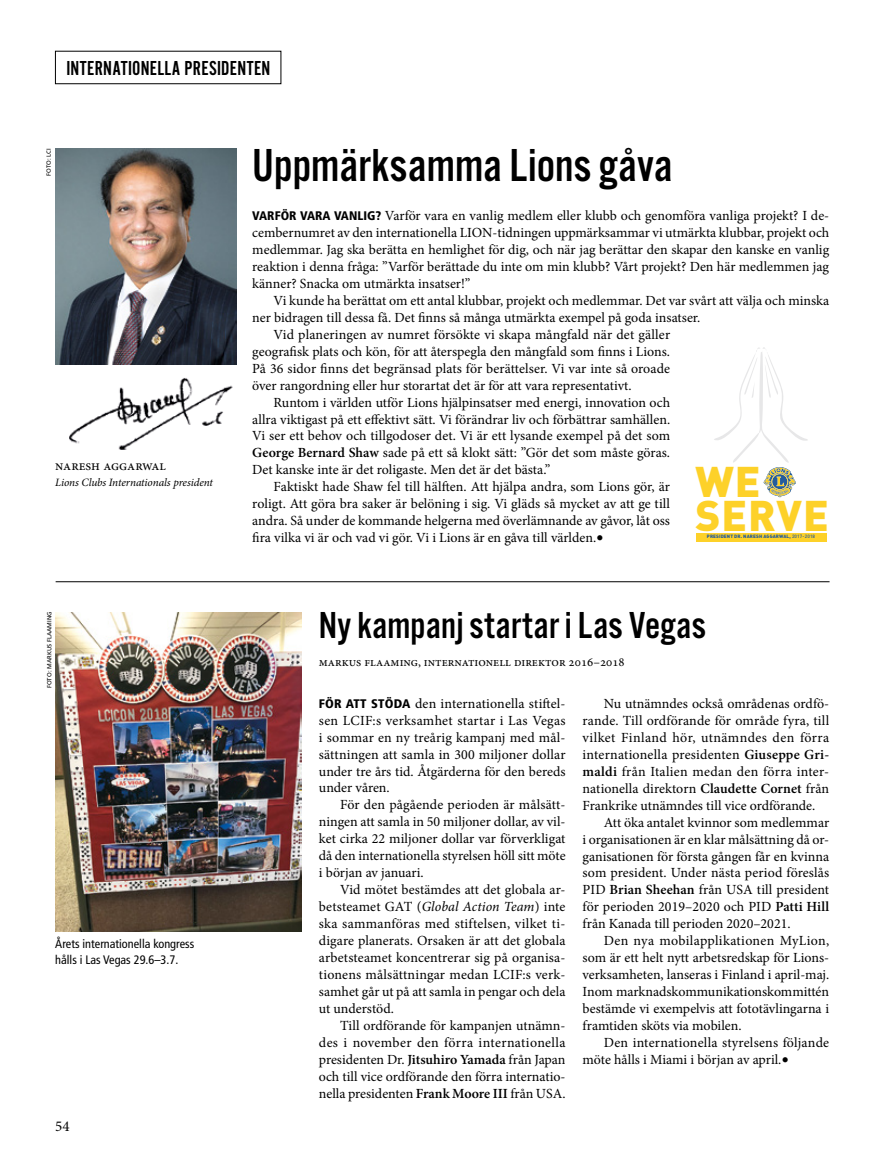
<style>
.page{position:relative;width:893px;height:1170px;background:#fff}
.page>*{position:absolute;margin:0;border:0;box-sizing:border-box;transform-origin:0 0}
.t1{font:48px "Alternate Got No 3 D";color:#000}
.t2{font:42.3px/33.9px "DIN Black Alternate";letter-spacing:.02em;color:#fdd129}
.t3{font:39px "Alternate Got No 3 D";color:#000}
.t4{font:21px "Alternate Got No 2 D";letter-spacing:.01em;color:#000}
.t5{font:15px "Minion Pro";color:#000}
.t6{font:14.25px "Minion Pro";letter-spacing:-.005em;color:#000}
.t7{font:13.95px/17px "Minion Pro";color:#000;text-align:justify}
.t8{font:13.95px "Minion Pro";letter-spacing:.025em;color:#000}
.t9{font:12.75px "Minion Pro";color:#000}
.t10{font:condensed 12.3px/15.3px "Frutiger";color:#000}
.t11{font:italic 11.25px "Minion Pro";letter-spacing:-.01em;color:#000}
.t12{font:6px "Frutiger";color:#000}
.t13{font:4.8px "DIN Black Alternate";letter-spacing:.02em;color:#245c9c}
.s1{font-family:"Frutiger";font-weight:900;font-stretch:condensed;font-size:12.45px}
.s2{font-weight:600}
.s3{font-size:19.5px}
.s4{font-family:"DIN";font-weight:500}
.s5{font-style:italic}
</style>
<div class="page">
<img style="left:55px;top:149px;width:181px;height:215px">
<img style="left:69px;top:378px;width:164px;height:72px">
<div style="left:696px;top:533px;width:131px;height:8px;background:#fdd129"></div>
<svg style="left:714px;top:347px;width:94px;height:150px"></svg>
<img style="left:55px;top:612px;width:247px;height:319px">
<hr style="left:56px;top:581px;width:773px;height:1px;background:#000">
<h3 class="t4" style="left:66px;top:57px;width:206px">INTERNATIONELLA PRESIDENTEN</h3>
<p class="t12" style="left:45px;top:176px;width:29px;rotate:-90deg">FOTO: LCI</p>
<p class="t6" style="left:55px;top:455px;width:112px">naresh aggarwal</p>
<p class="t11" style="left:55px;top:475px;width:159px">Lions Clubs Internationals president</p>
<p class="t12" style="left:46px;top:688px;width:78px;rotate:-90deg">FOTO: MARKUS FLAAMING</p>
<p class="t10" style="left:55px;top:936px;width:141px">Årets internationella kongress hålls i Las Vegas 29.6–3.7.</p>
<p class="t5" style="left:55px;top:1115px;width:16px">54</p>
<h1 class="t1" style="left:252px;top:140px;width:422px">Uppmärksamma Lions gåva</h1>
<p class="t7" style="left:252px;top:207px;width:578px"><span class="s1">VARFÖR VARA VANLIG?</span> Varför vara en vanlig medlem eller klubb och genomföra vanliga projekt? I de&shy;cembernumret av den internationella LION-tidningen uppmärksammar vi utmärkta klubbar, projekt och medlemmar. Jag ska berätta en hemlighet för dig, och när jag berättar den skapar den kanske en vanlig reaktion i denna fråga: ”Varför berättade du inte om min klubb? Vårt projekt? Den här medlemmen jag känner? Snacka om utmärkta insatser!”</p>
<p class="t7" style="left:274px;top:292px;width:557px">Vi kunde ha berättat om ett antal klubbar, projekt och medlemmar. Det var svårt att välja och minska</p>
<p class="t7" style="left:252px;top:309px;width:450px">ner bidragen till dessa få. Det finns så många utmärkta exempel på goda insatser.</p>
<p class="t7" style="left:274px;top:326px;width:398px">Vid planeringen av numret försökte vi skapa mångfald när det gäller</p>
<p class="t7" style="left:252px;top:343px;width:419px">geografisk plats och kön, för att återspegla den mångfald som finns i Lions.</p>
<p class="t7" style="left:252px;top:360px;width:419px">På 36 sidor finns det begränsad plats för berättelser. Vi var inte så oroade</p>
<p class="t7" style="left:252px;top:377px;width:381px">över rangordning eller hur storartat det är för att vara representativt.</p>
<p class="t7" style="left:274px;top:393px;width:398px">Runtom i världen utför Lions hjälpinsatser med energi, innovation och</p>
<p class="t7" style="left:252px;top:410px;width:419px">allra viktigast på ett effektivt sätt. Vi förändrar liv och förbättrar samhällen.</p>
<p class="t7" style="left:252px;top:427px;width:419px">Vi ser ett behov och tillgodoser det. Vi är ett lysande exempel på det som</p>
<p class="t7" style="left:252px;top:444px;width:419px"><span class="s2">George Bernard Shaw</span> sade på ett så klokt sätt: ”Gör det som måste göras.</p>
<p class="t7" style="left:252px;top:461px;width:299px">Det kanske inte är det roligaste. Men det är det bästa.”</p>
<p class="t7" style="left:274px;top:478px;width:398px">Faktiskt hade Shaw fel till hälften. Att hjälpa andra, som Lions gör, är</p>
<p class="t7" style="left:252px;top:495px;width:419px">roligt. Att göra bra saker är belöning i sig. Vi gläds så mycket av att ge till</p>
<p class="t7" style="left:252px;top:512px;width:419px">andra. Så under de kommande helgerna med överlämnande av gåvor, låt oss</p>
<p class="t7" style="left:252px;top:529px;width:353px">fira vilka vi är och vad vi gör. Vi i Lions är en gåva till världen.<span class="s3">•</span></p>
<h2 class="t2" style="left:695px;top:463px;width:135px">WE<br>SERVE</h2>
<p class="t13" style="left:707px;top:533px;width:110px">PRESIDENT DR. NARESH AGGARWAL, <span class="s4">2017-2018</span></p>
<h3 class="t3" style="left:319px;top:604px;width:388px">Ny kampanj startar i Las Vegas</h3>
<p class="t9" style="left:319px;top:653px;width:307px">markus flaaming, internationell direktor 2016–2018</p>
<p class="t7" style="left:319px;top:694px;width:248px"><span class="s1">FÖR ATT STÖDA</span> den internationella stiftel&shy;sen LCIF:s verksamhet startar i Las Vegas i sommar en ny treårig kampanj med mål&shy;sättningen att samla in 300 miljoner dollar under tre års tid. Åtgärderna för den bereds under våren.</p>
<p class="t7" style="left:319px;top:796px;width:248px;text-indent:21px">För den pågående perioden är målsätt&shy;ningen att samla in 50 miljoner dollar, av vil&shy;ket cirka 22 miljoner dollar var förverkligat då den internationella styrelsen höll sitt möte i början av januari.</p>
<p class="t7" style="left:319px;top:881px;width:248px;text-indent:21px">Vid mötet bestämdes att det globala ar&shy;betsteamet GAT (<span class="s5">Global Action Team</span>) inte ska sammanföras med stiftelsen, vilket ti&shy;digare planerats. Orsaken är att det globala arbetsteamet koncentrerar sig på organisa&shy;tionens målsättningar medan LCIF:s verk&shy;samhet går ut på att samla in pengar och dela ut understöd.</p>
<p class="t7" style="left:319px;top:1016px;width:248px;text-indent:21px">Till ordförande för kampanjen utnämn&shy;des i november den förra internationella presidenten Dr. <span class="s2">Jitsuhiro Yamada</span> från Japan och till vice ordförande den förra internatio&shy;nella presidenten <span class="s2">Frank Moore III</span> från USA.</p>
<p class="t7" style="left:604px;top:695px;width:227px">Nu utnämndes också områdenas ordfö-</p>
<p class="t7" style="left:583px;top:712px;width:248px">rande. Till ordförande för område fyra, till</p>
<p class="t7" style="left:583px;top:729px;width:248px">vilket Finland hör, utnämndes den förra</p>
<p class="t7" style="left:583px;top:745px;width:248px">internationella presidenten <span class="s2">Giuseppe Gri-</span></p>
<p class="t7" style="left:583px;top:762px;width:248px"><span class="s2">maldi</span> från Italien medan den förra inter-</p>
<p class="t7" style="left:583px;top:779px;width:248px">nationella direktorn <span class="s2">Claudette Cornet</span> från</p>
<p class="t7" style="left:583px;top:796px;width:234px">Frankrike utnämndes till vice ordförande.</p>
<p class="t7" style="left:604px;top:813px;width:227px">Att öka antalet kvinnor som medlemmar</p>
<p class="t7" style="left:583px;top:830px;width:248px">i organisationen är en klar målsättning då or-</p>
<p class="t7" style="left:583px;top:847px;width:248px">ganisationen för första gången får en kvinna</p>
<p class="t7" style="left:583px;top:864px;width:248px">som president. Under nästa period föreslås</p>
<p class="t7" style="left:583px;top:881px;width:248px">PID <span class="s2">Brian Sheehan</span> från USA till president</p>
<p class="t7" style="left:583px;top:898px;width:248px">för perioden 2019–2020 och PID <span class="s2">Patti Hill</span></p>
<p class="t7" style="left:583px;top:915px;width:209px">från Kanada till perioden 2020–2021.</p>
<p class="t8" style="left:604px;top:931px;width:227px">Den nya mobilapplikationen MyLion,</p>
<p class="t7" style="left:583px;top:949px;width:248px">som är ett helt nytt arbetsredskap för Lions-</p>
<p class="t7" style="left:583px;top:966px;width:248px">verksamheten, lanseras i Finland i april-maj.</p>
<p class="t7" style="left:583px;top:983px;width:248px">Inom marknadskommunikationskommittén</p>
<p class="t7" style="left:583px;top:1000px;width:248px">bestämde vi exempelvis att fototävlingarna i</p>
<p class="t7" style="left:583px;top:1017px;width:161px">framtiden sköts via mobilen.</p>
<p class="t7" style="left:604px;top:1034px;width:227px">Den internationella styrelsens följande</p>
<p class="t7" style="left:583px;top:1051px;width:208px">möte hålls i Miami i början av april.<span class="s3">•</span></p>
</div>
